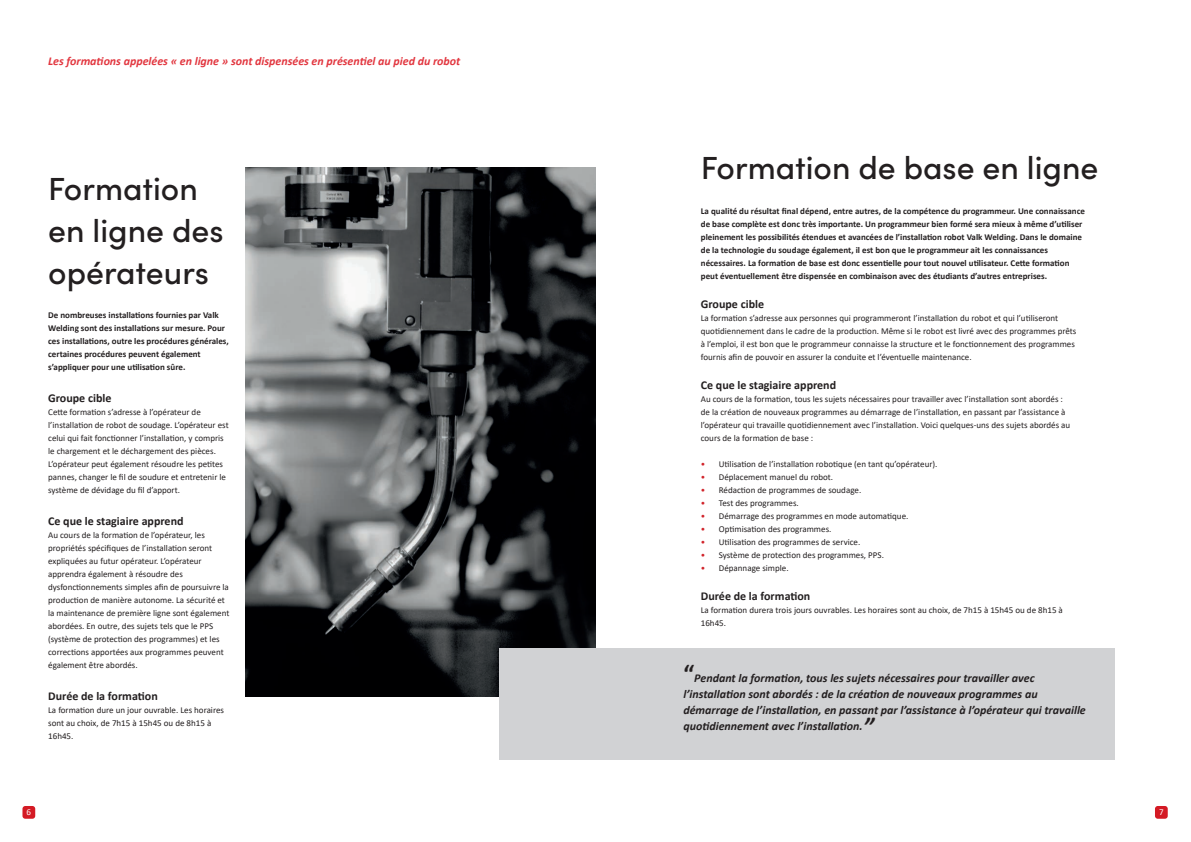
<style>
.page{position:relative;width:1191px;height:842px;background:#fff}
.page>*{position:absolute;margin:0;border:0;box-sizing:border-box;transform-origin:0 0}
.t1{font:500 32px/42px "Sofia Pro";color:#231f20}
.t2{font:italic 700 12px/16px "Calibri";color:#231f20}
.t3{font:700 12px "Calibri";color:#231f20}
.t4{font:italic 700 12px "Calibri";color:#e2363f}
.t5{font:9px/13px "Calibri";color:#231f20}
.t6{font:700 9px/13px "Calibri";color:#231f20}
.t7{font:9px "Calibri";color:#fff}
.s1{color:#d1232a}
.s2{font-style:normal;font-size:25px}
</style>
<div class="page">
<div style="left:22px;top:806px;width:13px;height:13px;background:#d41a24;border-radius:3px"></div>
<div style="left:1155px;top:806px;width:12px;height:13px;background:#d41a24;border-radius:3px"></div>
<img style="left:245px;top:167px;width:350px;height:529px">
<div style="left:499px;top:648px;width:615px;height:111px;background:#d1d2d4"></div>
<h2 class="t4" style="left:48px;top:52px;width:414px">Les formations appelées « en ligne » sont dispensées en présentiel au pied du robot</h2>
<h1 class="t1" style="left:48px;top:166px;width:177px">Formation en ligne des opérateurs</h1>
<p class="t6" style="left:48px;top:308px;width:182px">De nombreuses installations fournies par Valk Welding sont des installations sur mesure. Pour ces installations, outre les procédures générales, certaines procédures peuvent également s’appliquer pour une utilisation sûre.</p>
<h2 class="t3" style="left:48px;top:389px;width:65px">Groupe cible</h2>
<p class="t5" style="left:48px;top:405px;width:182px">Cette formation s’adresse à l’opérateur de l’installation de robot de soudage. L’opérateur est celui qui fait fonctionner l’installation, y compris le chargement et le déchargement des pièces.<br>L’opérateur peut également résoudre les petites pannes, changer le fil de soudure et entretenir le système de dévidage du fil d’apport.</p>
<h2 class="t3" style="left:48px;top:512px;width:137px">Ce que le stagiaire apprend</h2>
<p class="t5" style="left:48px;top:528px;width:183px">Au cours de la formation de l’opérateur, les propriétés spécifiques de l’installation seront expliquées au futur opérateur. L’opérateur apprendra également à résoudre des dysfonctionnements simples afin de poursuivre la production de manière autonome. La sécurité et la maintenance de première ligne sont également abordées. En outre, des sujets tels que le PPS (système de protection des programmes) et les corrections apportées aux programmes peuvent également être abordés.</p>
<h2 class="t3" style="left:48px;top:687px;width:111px">Durée de la formation</h2>
<p class="t5" style="left:48px;top:703px;width:177px">La formation dure un jour ouvrable. Les horaires sont au choix, de 7h15 à 15h45 ou de 8h15 à<br>16h45.</p>
<h1 class="t1" style="left:701px;top:145px;width:399px">Formation de base en ligne</h1>
<p class="t6" style="left:701px;top:205px;width:386px">La qualité du résultat final dépend, entre autres, de la compétence du programmeur. Une connaissance de base complète est donc très importante. Un programmeur bien formé sera mieux à même d’utiliser pleinement les possibilités étendues et avancées de l’installation robot Valk Welding. Dans le domaine de la technologie du soudage également, il est bon que le programmeur ait les connaissances nécessaires. La formation de base est donc essentielle pour tout nouvel utilisateur. Cette formation peut éventuellement être dispensée en combinaison avec des étudiants d’autres entreprises.</p>
<h2 class="t3" style="left:701px;top:296px;width:65px">Groupe cible</h2>
<p class="t5" style="left:701px;top:312px;width:377px">La formation s’adresse aux personnes qui programmeront l’installation du robot et qui l’utiliseront quotidiennement dans le cadre de la production. Même si le robot est livré avec des programmes prêts à l’emploi, il est bon que le programmeur connaisse la structure et le fonctionnement des programmes fournis afin de pouvoir en assurer la conduite et l’éventuelle maintenance.</p>
<h2 class="t3" style="left:701px;top:377px;width:137px">Ce que le stagiaire apprend</h2>
<p class="t5" style="left:701px;top:393px;width:371px">Au cours de la formation, tous les sujets nécessaires pour travailler avec l’installation sont abordés : de la création de nouveaux programmes au démarrage de l’installation, en passant par l’assistance à l’opérateur qui travaille quotidiennement avec l’installation. Voici quelques-uns des sujets abordés au cours de la formation de base :</p>
<p class="t5" style="left:701px;top:458px;width:238px"><span class="s1">•</span> Utilisation de l’installation robotique (en tant qu’opérateur).</p>
<p class="t5" style="left:701px;top:471px;width:134px"><span class="s1">•</span> Déplacement manuel du robot.</p>
<p class="t5" style="left:701px;top:484px;width:162px"><span class="s1">•</span> Rédaction de programmes de soudage.</p>
<p class="t5" style="left:701px;top:497px;width:99px"><span class="s1">•</span> Test des programmes.</p>
<p class="t5" style="left:701px;top:510px;width:209px"><span class="s1">•</span> Démarrage des programmes en mode automatique.</p>
<p class="t5" style="left:701px;top:523px;width:132px"><span class="s1">•</span> Optimisation des programmes.</p>
<p class="t5" style="left:701px;top:535px;width:161px"><span class="s1">•</span> Utilisation des programmes de service.</p>
<p class="t5" style="left:701px;top:548px;width:185px"><span class="s1">•</span> Système de protection des programmes, PPS.</p>
<p class="t5" style="left:701px;top:561px;width:89px"><span class="s1">•</span> Dépannage simple.</p>
<h2 class="t3" style="left:701px;top:588px;width:111px">Durée de la formation</h2>
<p class="t5" style="left:701px;top:604px;width:363px">La formation durera trois jours ouvrables. Les horaires sont au choix, de 7h15 à 15h45 ou de 8h15 à<br>16h45.</p>
<p class="t2" style="left:683px;top:670px;width:404px"><span class="s2">“</span>Pendant la formation, tous les sujets nécessaires pour travailler avec l’installation sont abordés : de la création de nouveaux programmes au démarrage de l’installation, en passant par l’assistance à l’opérateur qui travaille quotidiennement avec l’installation.</p>
<p class="t7" style="left:27px;top:806px;width:6px">6</p>
<p class="t7" style="left:1159px;top:806px;width:6px">7</p>
</div>
